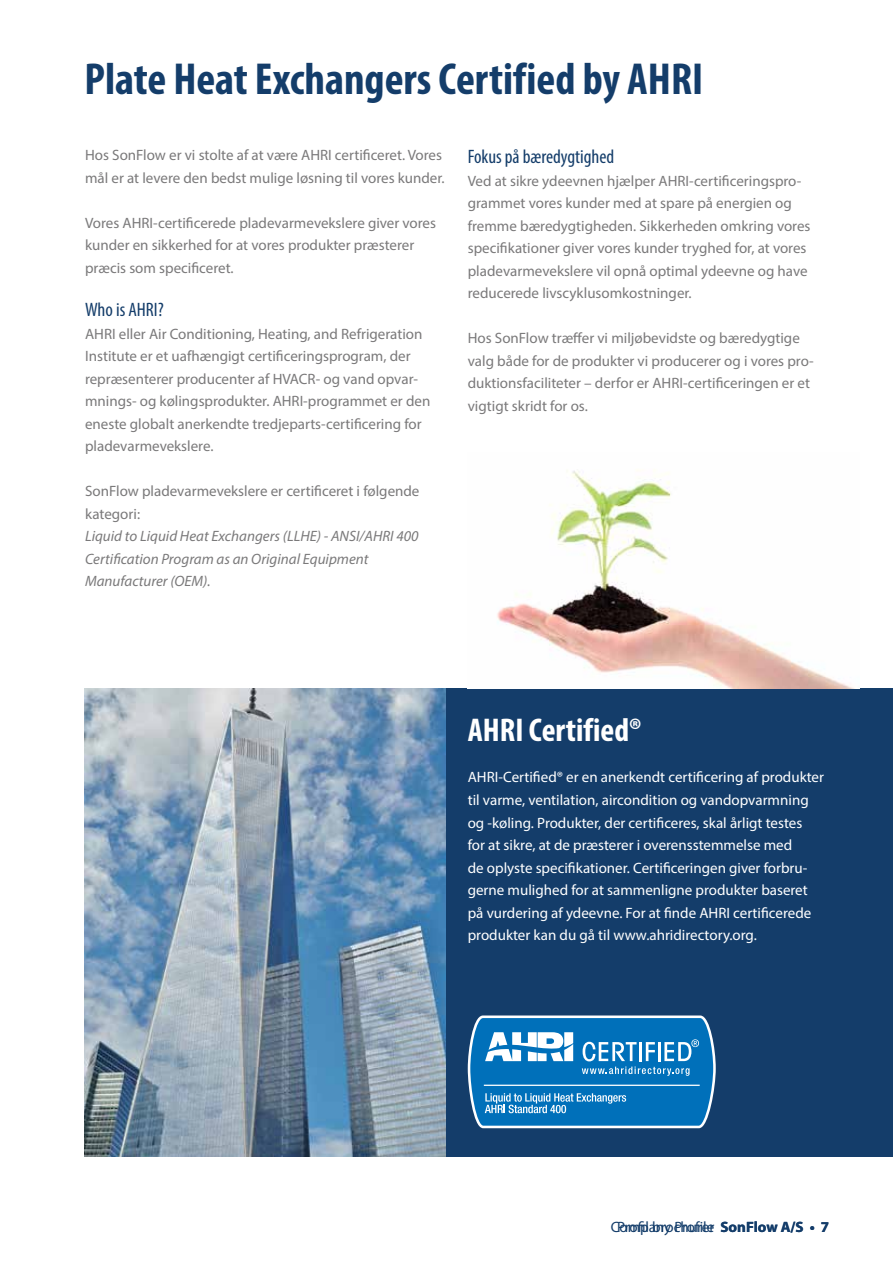
<style>
.page{position:relative;width:893px;height:1263px;background:#fff}
.page>*{position:absolute;margin:0;border:0;box-sizing:border-box;transform-origin:0 0}
.t1{font:700 condensed 45px "Myriad Pro";color:#143d6a}
.t2{font:700 condensed 33px "Myriad Pro";color:#fff}
.t3{font:condensed 19.5px "Myriad Pro";color:#143d6a}
.t4{font:15px/22.5px "Myriad Pro";color:#7a797a}
.t5{font:15px/22.5px "Myriad Pro";color:#fff}
.t6{font:italic 15px/22.5px "Myriad Pro";color:#7a797a}
.t7{font:15px "Myriad Pro";color:#143d6a}
.s1{font-weight:700}
</style>
<div class="page">
<div style="left:446px;top:688px;width:447px;height:469px;background:#143d6a"></div>
<img style="left:85px;top:688px;width:361px;height:469px">
<img style="left:497px;top:471px;width:357px;height:217px">
<svg style="left:468px;top:1015px;width:248px;height:113px;background:#3189c4"></svg>
<h1 class="t1" style="left:85px;top:51px;width:620px">Plate Heat Exchangers Certified by AHRI</h1>
<p class="t4" style="left:85px;top:144px;width:361px">Hos SonFlow er vi stolte af at være AHRI certificeret. Vores mål er at levere den bedst mulige løsning til vores kunder.</p>
<p class="t4" style="left:85px;top:211px;width:352px">Vores AHRI-certificerede pladevarmevekslere giver vores kunder en sikkerhed for at vores produkter præsterer præcis som specificeret.</p>
<h3 class="t3" style="left:85px;top:298px;width:80px">Who is AHRI?</h3>
<p class="t4" style="left:85px;top:322px;width:347px">AHRI eller Air Conditioning, Heating, and Refrigeration Institute er et uafhængigt certificeringsprogram, der repræsenterer producenter af HVACR- og vand opvar&shy;mnings- og kølingsprodukter. AHRI-programmet er den eneste globalt anerkendte tredjeparts-certificering for pladevarmevekslere.</p>
<p class="t4" style="left:85px;top:480px;width:336px">SonFlow pladevarmevekslere er certificeret i følgende kategori:</p>
<p class="t6" style="left:85px;top:525px;width:335px">Liquid to Liquid Heat Exchangers (LLHE) - ANSI/AHRI 400<br>Certification Program as an Original Equipment<br>Manufacturer (OEM).</p>
<h3 class="t3" style="left:468px;top:145px;width:148px">Fokus på bæredygtighed</h3>
<p class="t4" style="left:468px;top:169px;width:344px">Ved at sikre ydeevnen hjælper AHRI-certificeringspro&shy;grammet vores kunder med at spare på energien og fremme bæredygtigheden. Sikkerheden omkring vores specifikationer giver vores kunder tryghed for, at vores pladevarmevekslere vil opnå optimal ydeevne og have reducerede livscyklusomkostninger.</p>
<p class="t4" style="left:468px;top:327px;width:348px">Hos SonFlow træffer vi miljøbevidste og bæredygtige valg både for de produkter vi producerer og i vores pro&shy;duktionsfaciliteter – derfor er AHRI-certificeringen er et vigtigt skridt for os.</p>
<h2 class="t2" style="left:468px;top:709px;width:175px">AHRI Certified®</h2>
<p class="t5" style="left:468px;top:766px;width:358px">AHRI-Certified® er en anerkendt certificering af produkter til varme, ventilation, aircondition og vandopvarmning og -køling. Produkter, der certificeres, skal årligt testes<br>for at sikre, at de præsterer i overensstemmelse med<br>de oplyste specifikationer. Certificeringen giver forbru&shy;gerne mulighed for at sammenligne produkter baseret på vurdering af ydeevne. For at finde AHRI certificerede produkter kan du gå til www.ahridirectory.org.</p>
<p class="t7" style="left:611px;top:1218px;width:105px">Company Profile</p>
<p class="t7" style="left:617px;top:1218px;width:214px">Profil brochurer <span class="s1">SonFlow A/S • 7</span></p>
</div>
